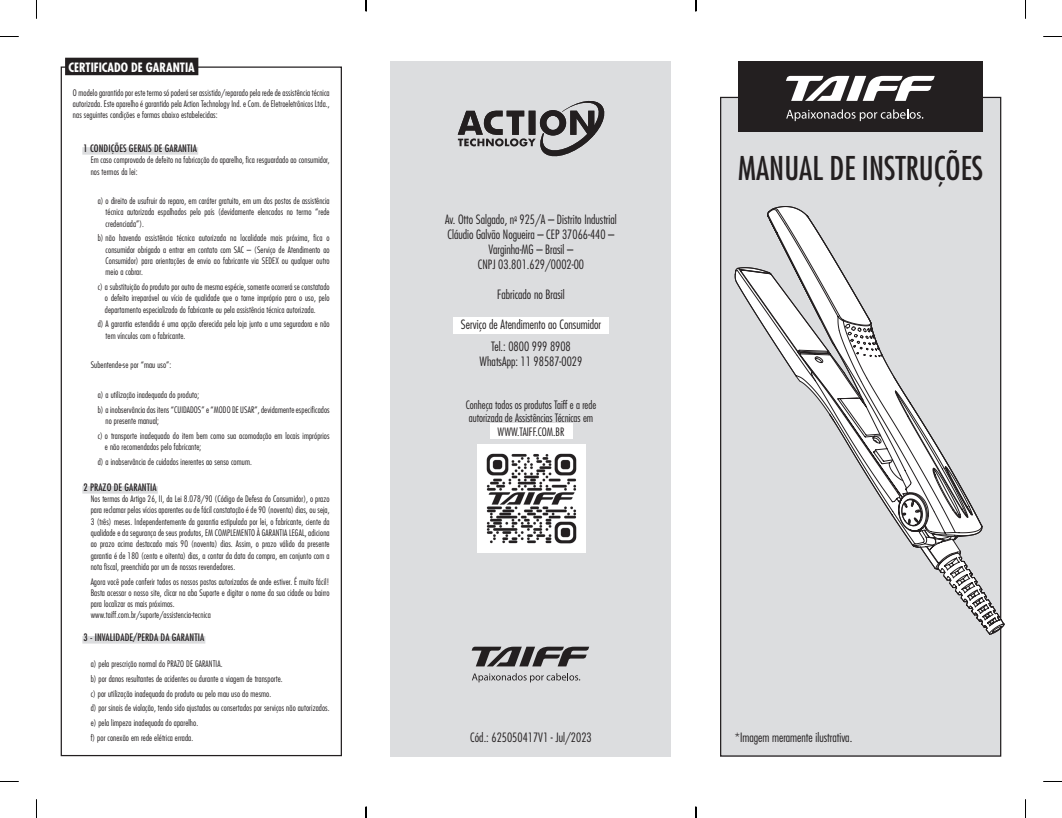
<style>
.page{position:relative;width:1062px;height:818px;background:#fff}
.page>*{position:absolute;margin:0;border:0;box-sizing:border-box;transform-origin:0 0}
.t1{font:condensed 31.88px "Futura Std";color:#231f20}
.t2{font:300 condensed 12.5px/15px "Futura Std";color:#231f20;text-align:center}
.t3{font:700 condensed 12.5px "Futura Std";color:#fff}
.t4{font:300 condensed 11.25px/13.5px "Futura Std";color:#231f20;text-align:center}
.t5{font:condensed 10px "Futura Std";letter-spacing:.01em;color:#231f20}
.t6{font:300 condensed 8.75px/11.2px "Futura Std";letter-spacing:.01em;color:#231f20}
</style>
<div class="page">
<div style="left:391px;top:61px;width:280px;height:695px;background:#dcdddf"></div>
<div style="left:720px;top:97px;width:280px;height:659px;background:#dcdddf"></div>
<div style="left:65px;top:58px;width:133px;height:17px;background:#231f20"></div>
<div style="left:82px;top:147px;width:116px;height:7px;background:#dcdddf"></div>
<div style="left:82px;top:486px;width:76px;height:7px;background:#dcdddf"></div>
<div style="left:82px;top:635px;width:123px;height:8px;background:#dcdddf"></div>
<div style="left:453px;top:317px;width:155px;height:16px;background:#fff"></div>
<div style="left:489px;top:423px;width:83px;height:15px;background:#fff"></div>
<svg style="left:738px;top:61px;width:245px;height:71px;background:#423e3f"></svg>
<svg style="left:471px;top:646px;width:118px;height:20px"></svg>
<svg style="left:472px;top:673px;width:108px;height:9px"></svg>
<img style="left:477px;top:444px;width:108px;height:108px">
<svg style="left:458px;top:100px;width:147px;height:57px"></svg>
<svg style="left:767px;top:206px;width:235px;height:13px"></svg>
<svg style="left:768px;top:219px;width:236px;height:415px"></svg>
<svg style="left:734px;top:267px;width:263px;height:363px"></svg>
<svg style="left:0;top:36px;width:19px;height:1px"></svg>
<svg style="left:1043px;top:36px;width:19px;height:1px"></svg>
<svg style="left:36px;top:0;width:1px;height:19px"></svg>
<svg style="left:36px;top:799px;width:1px;height:18px"></svg>
<svg style="left:1025px;top:0;width:1px;height:19px"></svg>
<svg style="left:1025px;top:799px;width:1px;height:18px"></svg>
<svg style="left:365px;top:0;width:2px;height:11px"></svg>
<svg style="left:365px;top:806px;width:2px;height:11px"></svg>
<h2 class="t3" style="left:69px;top:59px;width:128px">CERTIFICADO DE GARANTIA</h2>
<p class="t6" style="left:73px;top:87px;width:258px;text-align:justify">O modelo garantido por este termo só poderá ser assistido/reparado pela rede de assistência técnica autorizada. Este aparelho é garantido pela Action Technology Ind. e Com. de Eletroeletrônicos Ltda., nas seguintes condições e formas abaixo estabelecidas:</p>
<p class="t5" style="left:84px;top:142px;width:115px">1 CONDIÇÕES GERAIS DE GARANTIA</p>
<p class="t6" style="left:91px;top:154px;width:240px">Em caso comprovado de defeito na fabricação do aparelho, fica resguardado ao consumidor, nos termos da lei:</p>
<p class="t6" style="left:106px;top:195px;width:226px;text-align:justify;text-indent:-8px">a) o direito de usufruir do reparo, em caráter gratuito, em um dos postos de assistência técnica autorizada espalhados pelo país (devidamente elencados no termo “rede credenciada”).</p>
<p class="t6" style="left:106px;top:232px;width:225px;text-align:justify;text-indent:-8px">b) não havendo assistência técnica autorizada na localidade mais próxima, fica o consumidor obrigado a entrar em contato com SAC – (Serviço de Atendimento ao Consumidor) para orientações de envio ao fabricante via SEDEX ou qualquer outro meio a cobrar.</p>
<p class="t6" style="left:105px;top:281px;width:226px;text-align:justify;text-indent:-7px">c) a substituição do produto por outro de mesma espécie, somente ocorrerá se constatado o defeito irreparável ou vício de qualidade que o torne impróprio para o uso, pelo departamento especializado do fabricante ou pela assistência técnica autorizada.</p>
<p class="t6" style="left:106px;top:318px;width:226px;text-indent:-8px">d) A garantia estendida é uma opção oferecida pela loja junto a uma seguradora e não tem vínculos com o fabricante.</p>
<p class="t6" style="left:91px;top:359px;width:82px">Subentende-se por “mau uso”:</p>
<p class="t6" style="left:98px;top:387px;width:233px;line-height:14.8px">a) a utilização inadequada do produto;<br>b) a inobservância dos itens “CUIDADOS” e “MODO DE USAR”, devidamente especificados</p>
<p class="t6" style="left:98px;top:413px;width:233px;line-height:14.8px;text-indent:8px">no presente manual;<br>c) o transporte inadequado do item bem como sua acomodação em locais impróprios</p>
<p class="t6" style="left:98px;top:439px;width:156px;line-height:14.8px;text-indent:7px">e não recomendados pelo fabricante;<br>d) a inobservância de cuidados inerentes ao senso comum.</p>
<p class="t5" style="left:84px;top:481px;width:75px">2 PRAZO DE GARANTIA</p>
<p class="t6" style="left:91px;top:493px;width:240px;text-align:justify">Nos termos do Artigo 26, II, da Lei 8.078/90 (Código de Defesa do Consumidor), o prazo para reclamar pelos vícios aparentes ou de fácil constatação é de 90 (noventa) dias, ou seja, 3 (três) meses. Independentemente da garantia estipulada por lei, o fabricante, ciente da qualidade e da segurança de seus produtos, EM COMPLEMENTO À GARANTIA LEGAL, adiciona ao prazo acima destacado mais 90 (noventa) dias. Assim, o prazo válido da presente garantia é de 180 (cento e oitenta) dias, a contar da data da compra, em conjunto com a nota fiscal, preenchida por um de nossos revendedores.</p>
<p class="t6" style="left:91px;top:575px;width:240px">Agora você pode conferir todos os nossos postos autorizados de onde estiver. É muito fácil!<br>Basta acessar o nosso site, clicar na aba Suporte e digitar o nome da sua cidade ou bairro para localizar os mais próximos.<br>www.taiff.com.br/suporte/assistencia-tecnica</p>
<p class="t5" style="left:84px;top:630px;width:122px">3 - INVALIDADE/PERDA DA GARANTIA</p>
<p class="t6" style="left:91px;top:656px;width:240px;line-height:14.8px">a) pela prescrição normal do PRAZO DE GARANTIA.<br>b) por danos resultantes de acidentes ou durante a viagem de transporte.<br>c) por utilização inadequada do produto ou pelo mau uso do mesmo.<br>d) por sinais de violação, tendo sido ajustados ou consertados por serviços não autorizados. e) pela limpeza inadequada do aparelho.<br>f) por conexão em rede elétrica errada.</p>
<h2 class="t2" style="left:445px;top:212px;width:173px">Av. Otto Salgado, n<sup>o</sup> 925/A – Distrito Industrial Cláudio Galvão Nogueira – CEP 37066-440 – Varginha-MG – Brasil –<br>CNPJ 03.801.629/0002-00</h2>
<h2 class="t2" style="left:497px;top:287px;width:69px">Fabricado no Brasil</h2>
<h2 class="t2" style="left:461px;top:313px;width:142px;line-height:22.1px">Serviço de Atendimento ao Consumidor<br>Tel.: 0800 999 8908</h2>
<h2 class="t2" style="left:479px;top:354px;width:104px">WhatsApp: 11 98587-0029</h2>
<p class="t4" style="left:465px;top:397px;width:132px">Conheça todos os produtos Taiff e a rede autorizada de Assistências Técnicas em<br>WWW.TAIFF.COM.BR</p>
<h2 class="t2" style="left:470px;top:729px;width:123px">Cód.: 625050417V1 - Jul/2023</h2>
<h1 class="t1" style="left:738px;top:149px;width:246px">MANUAL DE INSTRUÇÕES</h1>
<h2 class="t2" style="left:734px;top:729px;width:119px">*Imagem meramente ilustrativa.</h2>
</div>
